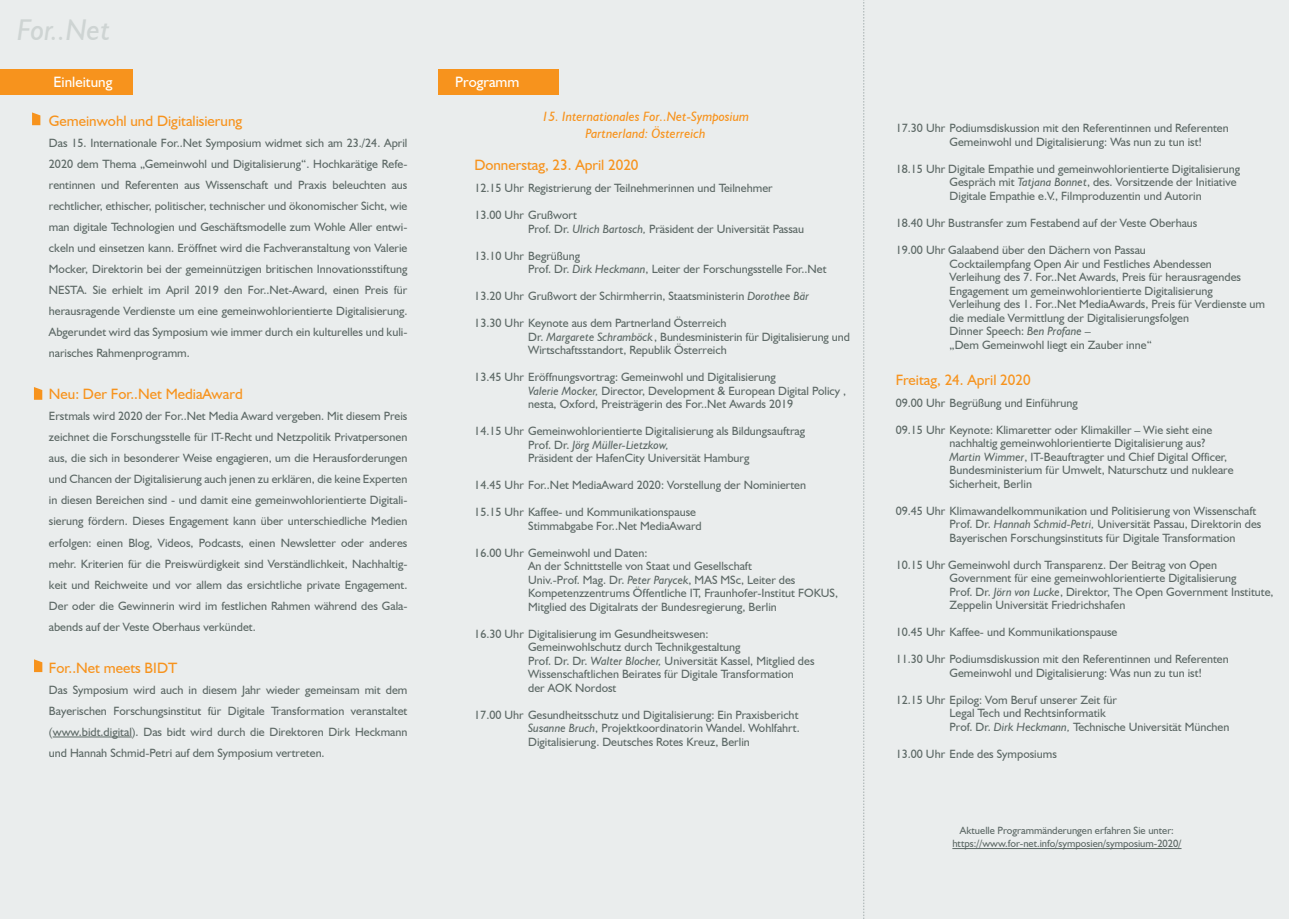
<style>
.page{position:relative;width:1289px;height:919px;background:#fff}
.page>*{position:absolute;margin:0;border:0;box-sizing:border-box;transform-origin:0 0}
.t1{font:italic 30px "Humanist 521 BT";color:#ced4d3}
.t2{font:15px "Humanist 521 BT";color:#f7931d}
.t3{font:15px "Humanist 521 BT";color:#fff}
.t4{font:italic 13.5px/16.2px "Humanist 521 BT";color:#f7931d;text-align:center}
.t5{font:12px/13.5px "Humanist 521 BT";color:#5d6966}
.t6{font:10.5px/13.5px "Humanist 521 BT";color:#5d6966;text-align:center}
.s1{font-style:italic}
</style>
<div class="page">
<div style="left:0;top:0;width:1288px;height:918px;background:#eaeded"></div>
<div style="left:438px;top:69px;width:120px;height:26px;background:#f7931d"></div>
<div style="left:0;top:69px;width:132px;height:25px;background:#f7931d"></div>
<svg style="left:863px;top:0;width:1px;height:918px"></svg>
<hr style="left:53px;top:736px;width:79px;height:1px;background:#5d6966">
<hr style="left:952px;top:848px;width:229px;height:1px;background:#5d6966">
<svg style="left:32px;top:112px;width:8px;height:13px"></svg>
<svg style="left:34px;top:387px;width:8px;height:13px"></svg>
<svg style="left:34px;top:659px;width:8px;height:13px"></svg>
<h1 class="t1" style="left:17px;top:11px;width:95px">For..Net</h1>
<p class="t3" style="left:53px;top:73px;width:60px">Einleitung</p>
<p class="t2" style="left:49px;top:112px;width:195px">Gemeinwohl und Digitalisierung</p>
<p class="t5" style="left:49px;top:132px;width:360px;line-height:21px;text-align:justify">Das 15. Internationale For..Net Symposium widmet sich am 23./24. April 2020 dem Thema „Gemeinwohl und Digitalisierung“. Hochkarätige Refe&shy;rentinnen und Referenten aus Wissenschaft und Praxis beleuchten aus rechtlicher, ethischer, politischer, technischer und ökonomischer Sicht, wie man digitale Technologien und Geschäftsmodelle zum Wohle Aller entwi&shy;ckeln und einsetzen kann. Eröffnet wird die Fachveranstaltung von Valerie Mocker, Direktorin bei der gemeinnützigen britischen Innovationsstiftung NESTA. Sie erhielt im April 2019 den For..Net-Award, einen Preis für herausragende Verdienste um eine gemeinwohlorientierte Digitalisierung.<br>Abgerundet wird das Symposium wie immer durch ein kulturelles und kuli&shy;narisches Rahmenprogramm.</p>
<p class="t2" style="left:49px;top:385px;width:195px">Neu: Der For..Net MediaAward</p>
<p class="t5" style="left:49px;top:405px;width:360px;line-height:21px;text-align:justify">Erstmals wird 2020 der For..Net Media Award vergeben. Mit diesem Preis zeichnet die Forschungsstelle für IT-Recht und Netzpolitik Privatpersonen aus, die sich in besonderer Weise engagieren, um die Herausforderungen und Chancen der Digitalisierung auch jenen zu erklären, die keine Experten in diesen Bereichen sind - und damit eine gemeinwohlorientierte Digitali&shy;sierung fördern. Dieses Engagement kann über unterschiedliche Medien erfolgen: einen Blog, Videos, Podcasts, einen Newsletter oder anderes mehr. Kriterien für die Preiswürdigkeit sind Verständlichkeit, Nachhaltig&shy;keit und Reichweite und vor allem das ersichtliche private Engagement.<br>Der oder die Gewinnerin wird im festlichen Rahmen während des Gala&shy;abends auf der Veste Oberhaus verkündet.</p>
<p class="t2" style="left:49px;top:658px;width:130px">For..Net meets BIDT</p>
<p class="t5" style="left:49px;top:678px;width:360px;line-height:21px;text-align:justify">Das Symposium wird auch in diesem Jahr wieder gemeinsam mit dem Bayerischen Forschungsinstitut fü r Digitale Transformation veranstaltet (www.bidt.digital). Das bidt wird durch die Direktoren Dirk Heckmann und Hannah Schmid-Petri auf dem Symposium vertreten.</p>
<p class="t3" style="left:455px;top:73px;width:66px">Programm</p>
<p class="t4" style="left:542px;top:108px;width:209px">15. Internationales For..Net-Symposium<br>Partnerland: Österreich</p>
<p class="t2" style="left:474px;top:156px;width:166px">Donnerstag, 23. April 2020</p>
<p class="t5" style="left:474px;top:181px;width:300px">12.15 Uhr Registrierung der Teilnehmerinnen und Teilnehmer</p>
<p class="t5" style="left:528px;top:208px;width:277px;text-indent:-54px">13.00 Uhr Grußwort<br>Prof. Dr. <span class="s1">Ulrich Bartosch,</span> Präsident der Universität Passau</p>
<p class="t5" style="left:528px;top:248px;width:300px;text-indent:-54px">13.10 Uhr Begrüßung<br>Prof. Dr. <span class="s1">Dirk Heckmann</span>, Leiter der Forschungsstelle For..Net</p>
<p class="t5" style="left:474px;top:289px;width:336px">13.20 Uhr Grußwort der Schirmherrin, Staatsministerin <span class="s1">Dorothee Bär</span></p>
<p class="t5" style="left:528px;top:316px;width:323px;text-indent:-54px">13.30 Uhr Keynote aus dem Partnerland Österreich<br>Dr. <span class="s1">Margarete Schramböck</span>, Bundesministerin für Digitalisierung und<br>Wirtschaftsstandort, Republik Österreich</p>
<p class="t5" style="left:528px;top:370px;width:319px;text-indent:-54px">13.45 Uhr Eröffnungsvortrag: Gemeinwohl und Digitalisierung<br><span class="s1">Valerie Mocker,</span> Director, Development &amp; European Digital Policy , nesta, Oxford, Preisträgerin des For..Net Awards 2019</p>
<p class="t5" style="left:528px;top:424px;width:278px;text-indent:-54px">14.15 Uhr Gemeinwohlorientierte Digitalisierung als Bildungsauftrag<br>Prof. Dr. <span class="s1">Jörg Müller-Lietzkow,<br></span>Präsident der HafenCity Universität Hamburg</p>
<p class="t5" style="left:474px;top:478px;width:333px">14.45 Uhr For..Net MediaAward 2020: Vorstellung der Nominierten</p>
<p class="t5" style="left:528px;top:505px;width:175px;text-indent:-54px">15.15 Uhr Kaffee- und Kommunikationspause<br>Stimmabgabe For..Net MediaAward</p>
<p class="t5" style="left:528px;top:545px;width:311px;text-indent:-54px">16.00 Uhr Gemeinwohl und Daten:<br>An der Schnittstelle von Staat und Gesellschaft<br>Univ.-Prof. Mag. Dr. <span class="s1">Peter Parycek</span>, MAS MSc, Leiter des Kompetenzzentrums Öffentliche IT, Fraunhofer-Institut FOKUS, Mitglied des Digitalrats der Bundesregierung, Berlin</p>
<p class="t5" style="left:528px;top:626px;width:288px;text-indent:-54px">16.30 Uhr Digitalisierung im Gesundheitswesen:<br>Gemeinwohlschutz durch Technikgestaltung<br>Prof. Dr. Dr. <span class="s1">Walter Blocher,</span> Universität Kassel, Mitglied des Wissenschaftlichen Beirates für Digitale Transformation<br>der AOK Nordost</p>
<p class="t5" style="left:528px;top:707px;width:273px;text-align:justify;text-indent:-54px">17.00 Uhr Gesundheitsschutz und Digitalisierung: Ein Praxisbericht <span class="s1">Susanne Bruch</span>, Projektkoordinatorin Wandel. Wohlfahrt.<br>Digitalisierung. Deutsches Rotes Kreuz, Berlin</p>
<p class="t5" style="left:949px;top:121px;width:281px;text-indent:-54px">17.30 Uhr Podiumsdiskussion mit den Referentinnen und Referenten<br>Gemeinwohl und Digitalisierung: Was nun zu tun ist!</p>
<p class="t5" style="left:949px;top:162px;width:292px;text-indent:-54px">18.15 Uhr Digitale Empathie und gemeinwohlorientierte Digitalisierung<br>Gespräch mit <span class="s1">Tatjana Bonnet</span>, des. Vorsitzende der Initiative<br>Digitale Empathie e.V., Filmproduzentin und Autorin</p>
<p class="t5" style="left:895px;top:216px;width:303px">18.40 Uhr Bustransfer zum Festabend auf der Veste Oberhaus</p>
<p class="t5" style="left:949px;top:243px;width:317px;text-indent:-54px">19.00 Uhr Galaabend über den Dächern von Passau<br>Cocktailempfang Open Air und Festliches Abendessen Verleihung des 7. For..Net Awards, Preis für herausragendes Engagement um gemeinwohlorientierte Digitalisierung Verleihung des 1. For..Net MediaAwards, Preis für Verdienste um die mediale Vermittlung der Digitalisierungsfolgen<br>Dinner Speech: <span class="s1">Ben Profane</span> –<br>„Dem Gemeinwohl liegt ein Zauber inne“</p>
<p class="t2" style="left:895px;top:370px;width:136px">Freitag, 24. April 2020</p>
<p class="t5" style="left:895px;top:395px;width:184px">09.00 Uhr Begrüßung und Einführung</p>
<p class="t5" style="left:949px;top:422px;width:285px;text-indent:-54px">09.15 Uhr Keynote: Klimaretter oder Klimakiller – Wie sieht eine nachhaltig gemeinwohlorientierte Digitalisierung aus?<br><span class="s1">Martin Wimmer</span>, IT-Beauftragter und Chief Digital Officer, Bundesministerium für Umwelt, Naturschutz und nukleare Sicherheit, Berlin</p>
<p class="t5" style="left:949px;top:503px;width:313px;text-indent:-54px">09.45 Uhr Klimawandelkommunikation und Politisierung von Wissenschaft<br>Prof. Dr. <span class="s1">Hannah Schmid-Petri,</span> Universität Passau, Direktorin des<br>Bayerischen Forschungsinstituts für Digitale Transformation</p>
<p class="t5" style="left:949px;top:557px;width:325px;text-indent:-54px">10.15 Uhr Gemeinwohl durch Transparenz. Der Beitrag von Open Government für eine gemeinwohlorientierte Digitalisierung<br>Prof. Dr. <span class="s1">Jörn von Lucke</span>, Direktor, The Open Government Institute, Zeppelin Universität Friedrichshafen</p>
<p class="t5" style="left:895px;top:625px;width:223px">10.45 Uhr Kaffee- und Kommunikationspause</p>
<p class="t5" style="left:949px;top:652px;width:281px;text-indent:-54px">11.30 Uhr Podiumsdiskussion mit den Referentinnen und Referenten<br>Gemeinwohl und Digitalisierung: Was nun zu tun ist!</p>
<p class="t5" style="left:949px;top:692px;width:281px;text-indent:-54px">12.15 Uhr Epilog: Vom Beruf unserer Zeit für<br>Legal Tech und Rechtsinformatik<br>Prof. Dr. <span class="s1">Dirk Heckmann,</span> Technische Universität München</p>
<p class="t5" style="left:895px;top:746px;width:163px">13.00 Uhr Ende des Symposiums</p>
<p class="t6" style="left:952px;top:823px;width:231px">Aktuelle Programmänderungen erfahren Sie unter: https://www.for-net.info/symposien/symposium-2020/</p>
</div>
